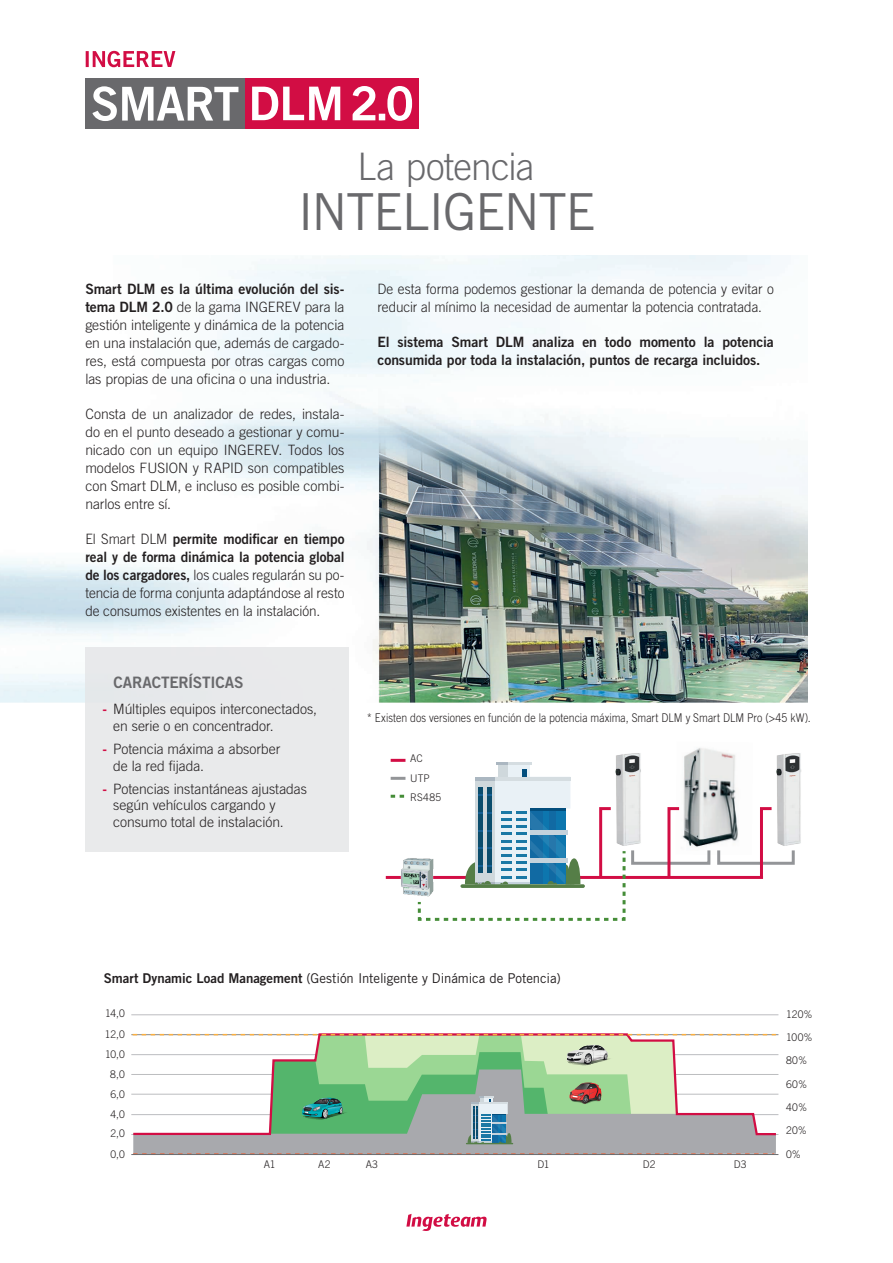
<style>
.page{position:relative;width:893px;height:1263px;background:#fff}
.page>*{position:absolute;margin:0;border:0;box-sizing:border-box;transform-origin:0 0}
.titulo_Intro{font:51px "Trade Gothic LT Std";letter-spacing:-.03em;color:#69696c}
.titulo_Intro-2{font:300 37.8px "Trade Gothic LT Std";letter-spacing:-.02em;color:#69696c}
.TextoGeneral_justifi{font:15.75px "Trade Gothic LT Std Bd 2";letter-spacing:-.015em;color:#69696c}
.TextoGeneral_justifi-2{font:300 14.25px/18px "Trade Gothic LT Std";letter-spacing:-.005em;color:#231f20}
.TextoGeneral_justifi-3{font:300 14.25px/18px "Trade Gothic LT Std";letter-spacing:-.005em;color:#231f20;text-align:justify;scale:.95 1}
.TextoGeneral_justifi-4{font:14.25px/18px "Trade Gothic LT Std Bd 2";letter-spacing:-.005em;color:#231f20}
.texto_general_izquie{font:13.5px "Trade Gothic LT Std";letter-spacing:-.01em;color:#231f20}
.texto_general{font:300 12px "Trade Gothic LT Std";letter-spacing:.005em;color:#231f20;scale:.88 1}
.numeros_gvertical{font:300 10.5px "Trade Gothic LT Std";letter-spacing:.015em;color:#231f20}
.TextoGeneral_justifi-5{font:300 10.5px "Trade Gothic LT Std";letter-spacing:.005em;color:#231f20}
.s1{font-family:"Trade Gothic LT Std Bd 2";font-weight:400}
.s2{font-family:"Trade Gothic LT Std Bd 2";font-weight:400;color:#d20d44}
.s3{font-family:"Trade Gothic LT Std Bd 2"}
</style>
<div class="page">
<img style="left:0;top:255px;width:808px;height:959px">
<svg style="left:406px;top:1214px;width:81px;height:17px"></svg>
<svg style="left:86px;top:51px;width:89px;height:16px"></svg>
<div style="left:244px;top:78px;width:175px;height:51px;background:#d20d44"></div>
<svg style="left:252px;top:87px;width:88px;height:33px"></svg>
<svg style="left:353px;top:86px;width:59px;height:35px"></svg>
<div style="left:85px;top:78px;width:159px;height:51px;background:#69696c"></div>
<svg style="left:92px;top:86px;width:146px;height:35px"></svg>
<div style="left:85px;top:647px;width:264px;height:205px;background:#e4e5e7"></div>
<img style="left:675px;top:742px;width:78px;height:113px">
<hr style="left:386px;top:876px;width:377px;height:3px;background:#d20d44">
<img style="left:401px;top:857px;width:15px;height:39px">
<div style="left:631px;top:849px;width:79px;height:16px;border:3px solid #939598"></div>
<div style="left:717px;top:849px;width:78px;height:16px;border:3px solid #939598"></div>
<svg style="left:666px;top:806px;width:16px;height:74px"></svg>
<svg style="left:758px;top:806px;width:16px;height:74px"></svg>
<svg style="left:416px;top:762px;width:211px;height:160px"></svg>
<hr style="left:391px;top:759px;width:14px;height:3px;background:#d20d44">
<hr style="left:391px;top:777px;width:14px;height:3px;background:#939598">
<svg style="left:391px;top:795px;width:14px;height:3px"></svg>
<img style="left:772px;top:748px;width:35px;height:103px">
<img style="left:612px;top:748px;width:35px;height:103px">
<div style="left:133px;top:1143px;width:643px;height:11px;background:#a8a9ad"></div>
<hr style="left:131px;top:1014px;width:647px;height:1px;background:#bcbdc0">
<svg style="left:133px;top:1153px;width:641px;height:1px"></svg>
<hr style="left:131px;top:1154px;width:647px;height:1px;background:#6c6d70">
<svg style="left:131px;top:1032px;width:647px;height:104px"></svg>
<hr style="left:466px;top:1143px;width:47px;height:1px;background:#557e47">
<svg style="left:133px;top:1034px;width:643px;height:109px"></svg>
<p class="titulo_Intro-2" style="left:358px;top:144px;width:179px">La potencia</p>
<p class="titulo_Intro" style="left:297px;top:181px;width:300px">INTELIGENTE</p>
<p class="TextoGeneral_justifi-2" style="left:85px;top:280px;width:261px;text-align:justify"><span class="s1">Smart DLM es la última evolución del sis&shy;tema DLM 2.0</span> de la gama INGEREV para la gestión inteligente y dinámica de la potencia en una instalación que, además de cargado&shy;res, está compuesta por otras cargas como las propias de una oficina o una industria.</p>
<p class="TextoGeneral_justifi-2" style="left:85px;top:405px;width:261px;text-align:justify">Consta de un analizador de redes, instala&shy;do en el punto deseado a gestionar y comu&shy;nicado con un equipo INGEREV. Todos los modelos FUSION y RAPID son compatibles con Smart DLM, e incluso es posible combi&shy;narlos entre sí.</p>
<p class="TextoGeneral_justifi-3" style="left:85px;top:530px;width:274px">El Smart DLM <span class="s1">permite modificar en tiempo real y de forma dinámica la potencia global de los cargadores,</span> los cuales regularán su po&shy;tencia de forma conjunta adaptándose al resto de consumos existentes en la instalación.</p>
<p class="TextoGeneral_justifi" style="left:113px;top:673px;width:131px">CARACTERÍSTICAS</p>
<p class="TextoGeneral_justifi-2" style="left:113px;top:701px;width:205px;line-height:16.5px;text-indent:-11px"><span class="s2">-</span> Múltiples equipos interconectados, en serie o en concentrador.</p>
<p class="TextoGeneral_justifi-2" style="left:113px;top:740px;width:169px;line-height:16.5px;text-indent:-11px"><span class="s2">-</span> Potencia máxima a absorber de la red fijada.</p>
<p class="TextoGeneral_justifi-2" style="left:113px;top:780px;width:195px;line-height:16.5px;text-indent:-11px"><span class="s2">-</span> Potencias instantáneas ajustadas según vehículos cargando y consumo total de instalación.</p>
<p class="TextoGeneral_justifi-3" style="left:377px;top:280px;width:419px">De esta forma podemos gestionar la demanda de potencia y evitar o reducir al mínimo la necesidad de aumentar la potencia contratada.</p>
<p class="TextoGeneral_justifi-4" style="left:377px;top:333px;width:398px">El sistema Smart DLM analiza en todo momento la potencia consumida por toda la instalación, puntos de recarga incluidos.</p>
<p class="texto_general" style="left:367px;top:710px;width:506px">* Existen dos versiones en función de la potencia máxima, Smart DLM y Smart DLM Pro (&gt;45 kW).</p>
<p class="TextoGeneral_justifi-5" style="left:410px;top:752px;width:14px">AC</p>
<p class="TextoGeneral_justifi-5" style="left:410px;top:772px;width:21px">UTP</p>
<p class="TextoGeneral_justifi-5" style="left:410px;top:791px;width:32px">RS485</p>
<p class="texto_general_izquie" style="left:104px;top:970px;width:458px"><span class="s3">Smart Dynamic Load Management</span> (Gestión Inteligente y Dinámica de Potencia)</p>
<p class="numeros_gvertical" style="left:105px;top:1007px;width:21px">14,0</p>
<p class="numeros_gvertical" style="left:105px;top:1028px;width:21px">12,0</p>
<p class="numeros_gvertical" style="left:105px;top:1048px;width:21px">10,0</p>
<p class="numeros_gvertical" style="left:110px;top:1068px;width:16px">8,0</p>
<p class="numeros_gvertical" style="left:110px;top:1087px;width:16px">6,0</p>
<p class="numeros_gvertical" style="left:111px;top:1108px;width:16px">4,0</p>
<p class="numeros_gvertical" style="left:111px;top:1127px;width:16px">2,0</p>
<p class="numeros_gvertical" style="left:111px;top:1148px;width:16px">0,0</p>
<p class="numeros_gvertical" style="left:264px;top:1158px;width:13px">A1</p>
<p class="numeros_gvertical" style="left:318px;top:1158px;width:14px">A2</p>
<p class="numeros_gvertical" style="left:366px;top:1158px;width:14px">A3</p>
<p class="numeros_gvertical" style="left:537px;top:1158px;width:14px">D1</p>
<p class="numeros_gvertical" style="left:643px;top:1158px;width:14px">D2</p>
<p class="numeros_gvertical" style="left:734px;top:1158px;width:14px">D3</p>
<p class="numeros_gvertical" style="left:786px;top:1008px;width:28px">120%</p>
<p class="numeros_gvertical" style="left:786px;top:1031px;width:28px">100%</p>
<p class="numeros_gvertical" style="left:786px;top:1054px;width:23px">80%</p>
<p class="numeros_gvertical" style="left:786px;top:1077px;width:23px">60%</p>
<p class="numeros_gvertical" style="left:786px;top:1101px;width:23px">40%</p>
<p class="numeros_gvertical" style="left:786px;top:1124px;width:22px">20%</p>
<p class="numeros_gvertical" style="left:786px;top:1148px;width:16px">0%</p>
</div>
